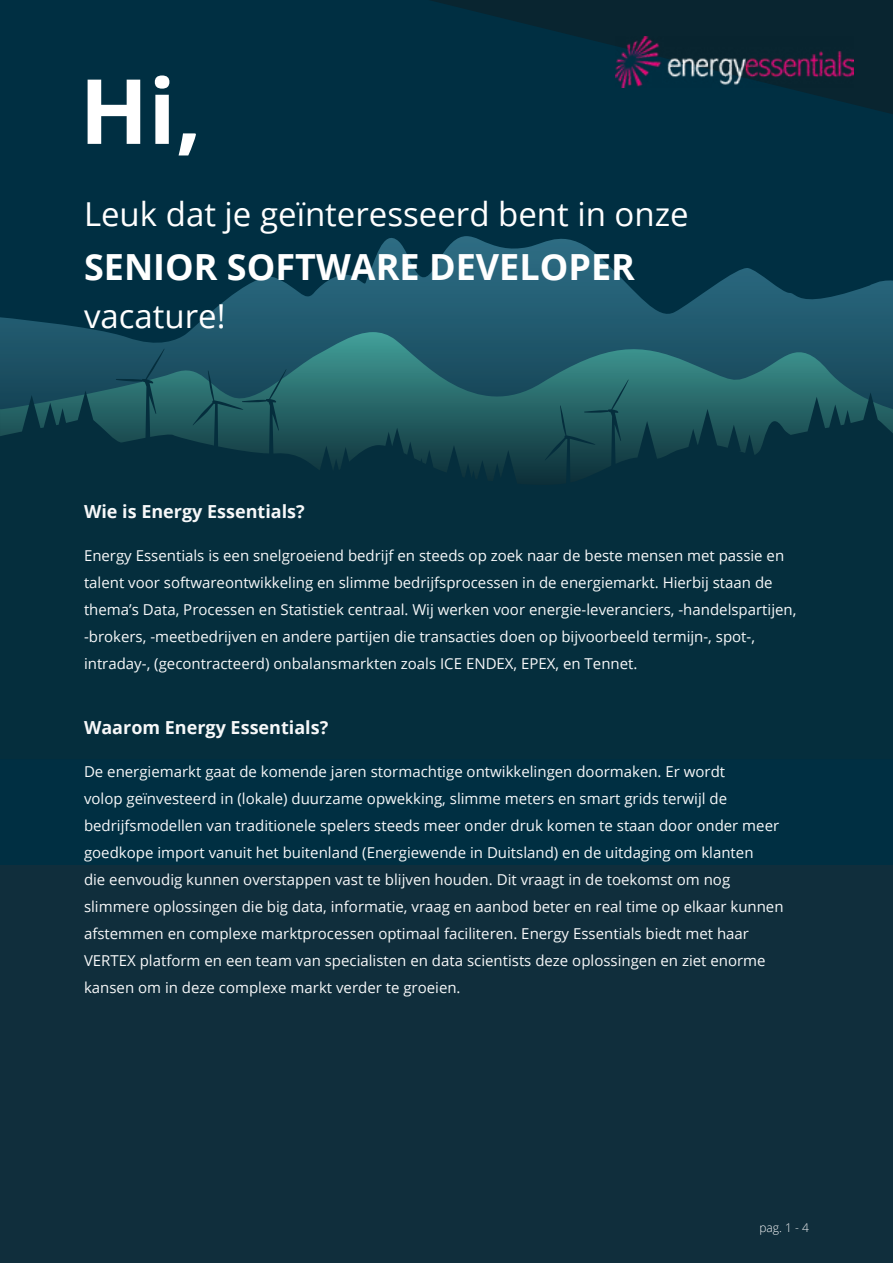
<style>
.page{position:relative;width:893px;height:1263px;background:#002f42}
.page>*{position:absolute;margin:0;border:0;box-sizing:border-box;transform-origin:0 0}
.t1{font:700 90px "Open Sans";color:#fff}
.t2{font:700 36px "Open Sans";color:#fff}
.t3{font:33px "Open Sans";color:#fff}
.t4{font:700 18px "Open Sans";color:#f7f8f9}
.t5{font:15px/27px "Open Sans";color:#f7f8f9}
.t6{font:300 12px "Open Sans";color:#f7f8f9}
</style>
<div class="page">
<svg style="left:0;top:236px;width:893px;height:96px"></svg>
<svg style="left:0;top:332px;width:893px;height:16px;background:#1f586b"></svg>
<svg style="left:0;top:348px;width:893px;height:137px"></svg>
<div style="left:0;top:865px;width:893px;height:398px;background:#102e3c"></div>
<svg style="left:431px;top:0;width:462px;height:114px"></svg>
<img style="left:616px;top:36px;width:238px;height:51px">
<h1 class="t1" style="left:80px;top:48px;width:124px">Hi,</h1>
<h3 class="t3" style="left:84px;top:191px;width:606px">Leuk dat je geïnteresseerd bent in onze</h3>
<h2 class="t2" style="left:84px;top:241px;width:552px">SENIOR SOFTWARE DEVELOPER</h2>
<h3 class="t3" style="left:84px;top:293px;width:143px">vacature!</h3>
<p class="t4" style="left:84px;top:499px;width:222px">Wie is Energy Essentials?</p>
<p class="t5" style="left:84px;top:541px;width:714px">Energy Essentials is een snelgroeiend bedrijf en steeds op zoek naar de beste mensen met passie en talent voor softwareontwikkeling en slimme bedrijfsprocessen in de energiemarkt. Hierbij staan de thema’s Data, Processen en Statistiek centraal. Wij werken voor energie-leveranciers, -handelspartijen, -brokers, -meetbedrijven en andere partijen die transacties doen op bijvoorbeeld termijn-, spot-, intraday-, (gecontracteerd) onbalansmarkten zoals ICE ENDEX, EPEX, en Tennet.</p>
<p class="t4" style="left:84px;top:715px;width:246px">Waarom Energy Essentials?</p>
<p class="t5" style="left:84px;top:758px;width:701px">De energiemarkt gaat de komende jaren stormachtige ontwikkelingen doormaken. Er wordt<br>volop geïnvesteerd in (lokale) duurzame opwekking, slimme meters en smart grids terwijl de bedrijfsmodellen van traditionele spelers steeds meer onder druk komen te staan door onder meer goedkope import vanuit het buitenland (Energiewende in Duitsland) en de uitdaging om klanten<br>die eenvoudig kunnen overstappen vast te blijven houden. Dit vraagt in de toekomst om nog slimmere oplossingen die big data, informatie, vraag en aanbod beter en real time op elkaar kunnen afstemmen en complexe marktprocessen optimaal faciliteren. Energy Essentials biedt met haar VERTEX platform en een team van specialisten en data scientists deze oplossingen en ziet enorme kansen om in deze complexe markt verder te groeien.</p>
<p class="t6" style="left:759px;top:1219px;width:51px">pag. 1 - 4</p>
</div>
